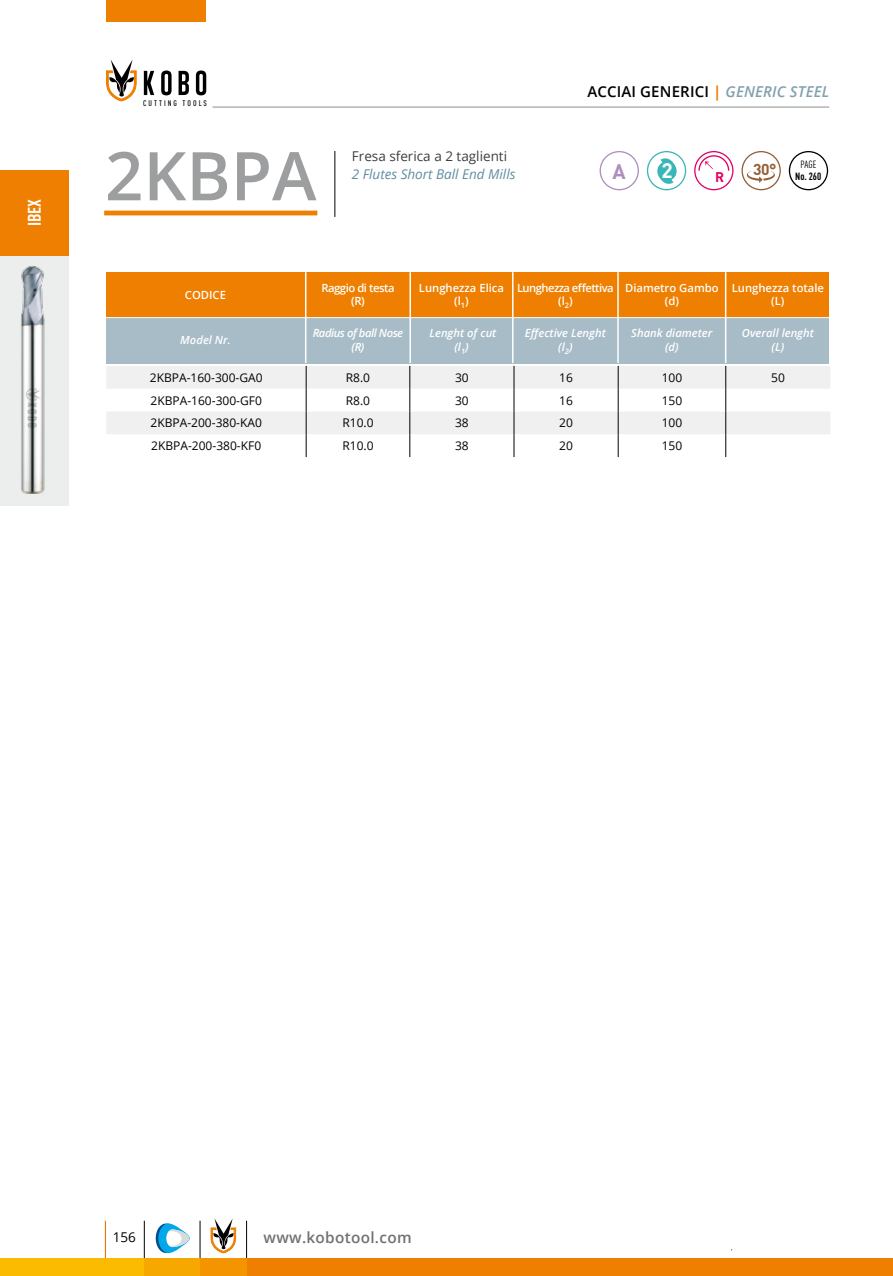
<style>
.page{position:relative;width:893px;height:1276px;background:#fff}
.page>*{position:absolute;margin:0;border:0;box-sizing:border-box;transform-origin:0 0}
.t1{font:600 67.2px "Open Sans";color:#9c9e9f}
.t2{font:700 20.85px "DINOT";color:#af8dbc}
.t3{font:700 20.85px "DINOT";color:#fff}
.t4{font:700 condensed 18px "DINOT";color:#fff}
.t5{font:700 15.6px "DINOT";color:#945e36}
.t6{font:600 15.3px "Open Sans";letter-spacing:.02em;color:#707172}
.t7{font:600 15px "Open Sans";letter-spacing:.01em;color:#000}
.t8{font:700 13.8px "DINOT";color:#e30062}
.t9{font:italic 13.5px "Open Sans";color:#608da1}
.t10{font:13.5px "Open Sans";color:#3e3d40}
.t11{font:13.5px "Open Sans";color:#000}
.t12{font:12px "Open Sans";color:#000}
.t13{font:italic 600 11.25px/13.5px "Open Sans";color:#fff;text-align:center}
.t14{font:600 11.25px/13.5px "Open Sans";color:#fff;text-align:center}
.t15{font:600 11.25px/13.5px "Open Sans";letter-spacing:-.05em;color:#fff;text-align:center}
.t16{font:italic 600 11.25px/13.5px "Open Sans";letter-spacing:-.04em;color:#fff;text-align:center}
.t17{font:600 11.25px/13.5px "Open Sans";letter-spacing:-.04em;color:#fff;text-align:center}
.t18{font:700 condensed 10.35px "DINOT";color:#000}
.t19{font:condensed 10.35px "DINOT";color:#000}
.t20{font:500 condensed 8.1px "DINOT";letter-spacing:.25em;color:#000}
.s1{font-weight:700;color:#ee7f00}
.s2{font-style:italic;color:#83a0ae}
</style>
<div class="page">
<hr style="left:144px;top:1220px;width:1px;height:47px;background:#000">
<hr style="left:246px;top:1220px;width:1px;height:47px;background:#000">
<hr style="left:200px;top:1220px;width:1px;height:47px;background:#000">
<svg style="left:211px;top:1219px;width:25px;height:34px"></svg>
<hr style="left:105px;top:1220px;width:1px;height:56px;background:#ec7405">
<svg style="left:156px;top:1223px;width:34px;height:30px"></svg>
<div style="left:0;top:1259px;width:893px;height:17px;background:#ee7f00"></div>
<svg style="left:144px;top:71px;width:10px;height:24px"></svg>
<svg style="left:161px;top:70px;width:11px;height:25px"></svg>
<svg style="left:179px;top:71px;width:10px;height:24px"></svg>
<svg style="left:196px;top:70px;width:10px;height:25px"></svg>
<svg style="left:106px;top:60px;width:31px;height:41px"></svg>
<div style="left:106px;top:0;width:100px;height:21px;background:#ee7f00"></div>
<hr style="left:213px;top:106px;width:616px;height:2px;background:#b1b3b4">
<div style="left:0;top:1259px;width:145px;height:17px;background:#fabb00"></div>
<div style="left:144px;top:1259px;width:56px;height:17px;background:#f7a800"></div>
<div style="left:200px;top:1259px;width:47px;height:17px;background:#f39400"></div>
<div style="left:0;top:255px;width:68px;height:251px;background:#eceded"></div>
<div style="left:0;top:170px;width:68px;height:85px;background:#ee7f00"></div>
<div style="left:106px;top:273px;width:723px;height:64px;background:#ee7f00"></div>
<div style="left:106px;top:318px;width:723px;height:45px;background:#a7bcc7"></div>
<svg style="left:106px;top:366px;width:724px;height:68px;fill:#f0f0f1"></svg>
<svg style="left:306px;top:366px;width:1px;height:91px"></svg>
<svg style="left:410px;top:366px;width:1px;height:91px"></svg>
<svg style="left:514px;top:366px;width:1px;height:91px"></svg>
<svg style="left:618px;top:366px;width:1px;height:91px"></svg>
<svg style="left:725px;top:366px;width:1px;height:91px"></svg>
<hr style="left:305px;top:272px;width:1px;height:45px;background:#fff">
<hr style="left:409px;top:272px;width:2px;height:45px;background:#fff">
<hr style="left:512px;top:272px;width:1px;height:45px;background:#fff">
<hr style="left:617px;top:272px;width:2px;height:45px;background:#fff">
<hr style="left:725px;top:272px;width:1px;height:45px;background:#fff">
<hr style="left:305px;top:318px;width:1px;height:45px;background:#fff">
<hr style="left:409px;top:318px;width:2px;height:45px;background:#fff">
<hr style="left:512px;top:318px;width:1px;height:45px;background:#fff">
<hr style="left:617px;top:318px;width:2px;height:45px;background:#fff">
<hr style="left:725px;top:318px;width:1px;height:45px;background:#fff">
<hr style="left:105px;top:317px;width:201px;height:1px;background:#fff">
<hr style="left:306px;top:317px;width:104px;height:1px;background:#fff">
<hr style="left:410px;top:317px;width:103px;height:1px;background:#fff">
<hr style="left:513px;top:317px;width:105px;height:1px;background:#fff">
<hr style="left:618px;top:317px;width:108px;height:1px;background:#fff">
<hr style="left:726px;top:317px;width:104px;height:1px;background:#fff">
<svg style="left:656px;top:158px;width:22px;height:28px"></svg>
<div style="left:647px;top:151px;width:39px;height:39px;border:1px solid #39b6b8;border-radius:50%"></div>
<div style="left:600px;top:151px;width:39px;height:39px;border:1px solid #af8dbc;border-radius:50%"></div>
<div style="left:694px;top:151px;width:39px;height:39px;border:1px solid #e30062;border-radius:50%"></div>
<svg style="left:698px;top:154px;width:32px;height:17px"></svg>
<div style="left:789px;top:151px;width:39px;height:39px;border:1px solid #000;border-radius:50%"></div>
<svg style="left:747px;top:171px;width:28px;height:12px"></svg>
<div style="left:741px;top:151px;width:40px;height:39px;border:1px solid #945e36;border-radius:50%"></div>
<hr style="left:104px;top:211px;width:213px;height:4px;background:#ee7f00">
<hr style="left:335px;top:151px;width:1px;height:66px;background:#000">
<img style="left:21px;top:266px;width:24px;height:228px">
<h3 class="t4" style="left:24px;top:226px;width:29px;rotate:-90deg">IBEX</h3>
<p class="t20" style="left:143px;top:98px;width:65px">CUTTING TOOLS</p>
<h1 class="t1" style="left:105px;top:130px;width:213px">2KBPA</h1>
<p class="t10" style="left:352px;top:147px;width:157px">Fresa sferica a 2 taglienti</p>
<p class="t9" style="left:352px;top:165px;width:165px">2 Flutes Short Ball End Mills</p>
<p class="t7" style="left:587px;top:81px;width:243px">ACCIAI GENERICI <span class="s1">|</span> <span class="s2">GENERIC STEEL</span></p>
<h2 class="t2" style="left:613px;top:157px;width:15px">A</h2>
<h2 class="t3" style="left:661px;top:156px;width:13px">2</h2>
<p class="t8" style="left:715px;top:167px;width:11px">R</p>
<h3 class="t5" style="left:753px;top:159px;width:25px">30°</h3>
<p class="t19" style="left:800px;top:158px;width:18px">PAGE</p>
<p class="t18" style="left:795px;top:170px;width:28px">No. 260</p>
<p class="t14" style="left:185px;top:288px;width:43px">CODICE</p>
<p class="t17" style="left:321px;top:281px;width:75px">Raggio di testa (R)</p>
<p class="t14" style="left:419px;top:281px;width:87px">Lunghezza Elica (l<sub>1</sub>)</p>
<p class="t15" style="left:517px;top:281px;width:98px">Lunghezza effettiva (l<sub>2</sub>)</p>
<p class="t14" style="left:625px;top:281px;width:95px">Diametro Gambo (d)</p>
<p class="t14" style="left:732px;top:281px;width:94px">Lunghezza totale (L)</p>
<p class="t13" style="left:180px;top:333px;width:52px">Model Nr.</p>
<p class="t16" style="left:313px;top:326px;width:92px">Radius of ball Nose (R)</p>
<p class="t13" style="left:429px;top:326px;width:68px">Lenght of cut (l<sub>1</sub>)</p>
<p class="t13" style="left:525px;top:326px;width:82px">Effective Lenght (l<sub>2</sub>)</p>
<p class="t13" style="left:631px;top:326px;width:83px">Shank diameter (d)</p>
<p class="t13" style="left:742px;top:326px;width:74px">Overall lenght (L)</p>
<p class="t12" style="left:150px;top:369px;width:114px">2KBPA-160-300-GA0</p>
<p class="t12" style="left:346px;top:369px;width:26px">R8.0</p>
<p class="t12" style="left:455px;top:369px;width:15px">30</p>
<p class="t12" style="left:559px;top:369px;width:15px">16</p>
<p class="t12" style="left:662px;top:369px;width:22px">100</p>
<p class="t12" style="left:771px;top:369px;width:15px">50</p>
<p class="t12" style="left:151px;top:392px;width:113px">2KBPA-160-300-GF0</p>
<p class="t12" style="left:346px;top:392px;width:26px">R8.0</p>
<p class="t12" style="left:455px;top:392px;width:15px">30</p>
<p class="t12" style="left:559px;top:392px;width:15px">16</p>
<p class="t12" style="left:662px;top:392px;width:22px">150</p>
<p class="t12" style="left:151px;top:415px;width:113px">2KBPA-200-380-KA0</p>
<p class="t12" style="left:342px;top:415px;width:33px">R10.0</p>
<p class="t12" style="left:455px;top:415px;width:15px">38</p>
<p class="t12" style="left:559px;top:415px;width:15px">20</p>
<p class="t12" style="left:662px;top:415px;width:22px">100</p>
<p class="t12" style="left:151px;top:438px;width:112px">2KBPA-200-380-KF0</p>
<p class="t12" style="left:342px;top:438px;width:33px">R10.0</p>
<p class="t12" style="left:455px;top:438px;width:15px">38</p>
<p class="t12" style="left:559px;top:438px;width:15px">20</p>
<p class="t12" style="left:662px;top:438px;width:22px">150</p>
<p class="t11" style="left:113px;top:1228px;width:25px">156</p>
<p class="t6" style="left:264px;top:1226px;width:150px">www.kobotool.com</p>
</div>
